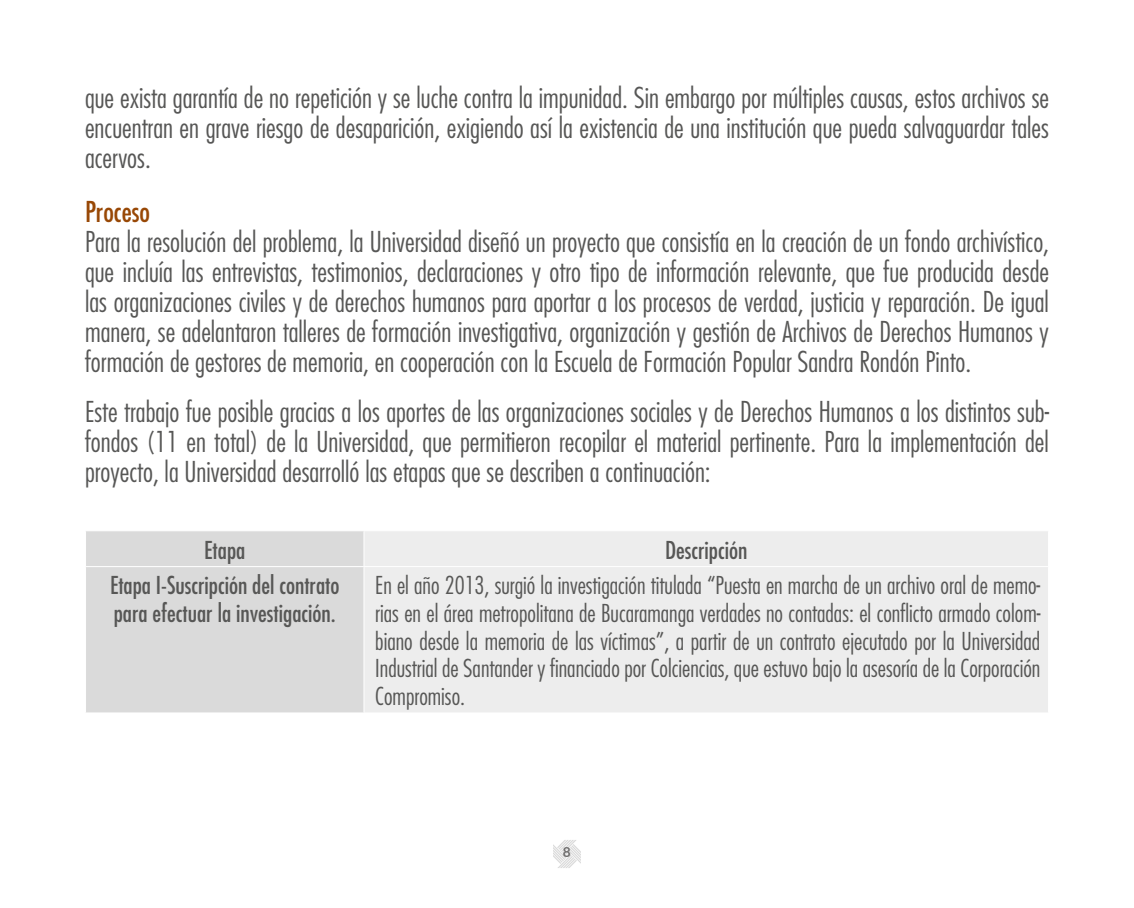
<style>
.page{position:relative;width:1134px;height:908px;background:#fff}
.page>*{position:absolute;margin:0;border:0;box-sizing:border-box;transform-origin:0 0}
.t1{font:300 condensed 28px/30px "Futura Std";color:#575756;text-align:justify}
.t2{font:condensed 28px "Futura Std";color:#984806}
.t3{font:300 condensed 24px/27.6px "Futura Std";color:#575756;text-align:justify}
.t4{font:condensed 24px/27.6px "Futura Std";color:#575756}
.t5{font:700 13.8px "Lato";color:#706f6f}
</style>
<div class="page">
<svg style="left:553px;top:840px;width:28px;height:27px"></svg>
<div style="left:86px;top:531px;width:277px;height:181px;background:#dadada"></div>
<div style="left:365px;top:531px;width:683px;height:181px;background:#ededed"></div>
<hr style="left:85px;top:566px;width:279px;height:1px;background:#fff">
<hr style="left:364px;top:566px;width:685px;height:1px;background:#fff">
<p class="t1" style="left:85px;top:83px;width:965px">que exista garantía de no repetición y se luche contra la impunidad. Sin embargo por múltiples causas, estos archivos se encuentran en grave riesgo de desaparición, exigiendo así la existencia de una institución que pueda salvaguardar tales acervos.</p>
<p class="t2" style="left:85px;top:195px;width:67px">Proceso</p>
<p class="t1" style="left:85px;top:226px;width:965px">Para la resolución del problema, la Universidad diseñó un proyecto que consistía en la creación de un fondo archivístico, que incluía las entrevistas, testimonios, declaraciones y otro tipo de información relevante, que fue producida desde las organizaciones civiles y de derechos humanos para aportar a los procesos de verdad, justicia y reparación. De igual manera, se adelantaron talleres de formación investigativa, organización y gestión de Archivos de Derechos Humanos y formación de gestores de memoria, en cooperación con la Escuela de Formación Popular Sandra Rondón Pinto.</p>
<p class="t1" style="left:85px;top:396px;width:965px">Este trabajo fue posible gracias a los aportes de las organizaciones sociales y de Derechos Humanos a los distintos sub&shy;fondos (11 en total) de la Universidad, que permitieron recopilar el material pertinente. Para la implementación del proyecto, la Universidad desarrolló las etapas que se describen a continuación:</p>
<p class="t4" style="left:204px;top:535px;width:42px">Etapa</p>
<p class="t4" style="left:665px;top:535px;width:84px">Descripción</p>
<p class="t4" style="left:110px;top:571px;width:231px">Etapa I-Suscripción del contrato para efectuar la investigación.</p>
<p class="t3" style="left:375px;top:571px;width:667px">En el año 2013, surgió la investigación titulada “Puesta en marcha de un archivo oral de memo&shy;rias en el área metropolitana de Bucaramanga verdades no contadas: el conflicto armado colom&shy;biano desde la memoria de las víctimas”, a partir de un contrato ejecutado por la Universidad Industrial de Santander y financiado por Colciencias, que estuvo bajo la asesoría de la Corporación Compromiso.</p>
<p class="t5" style="left:563px;top:841px;width:10px">8</p>
</div>
